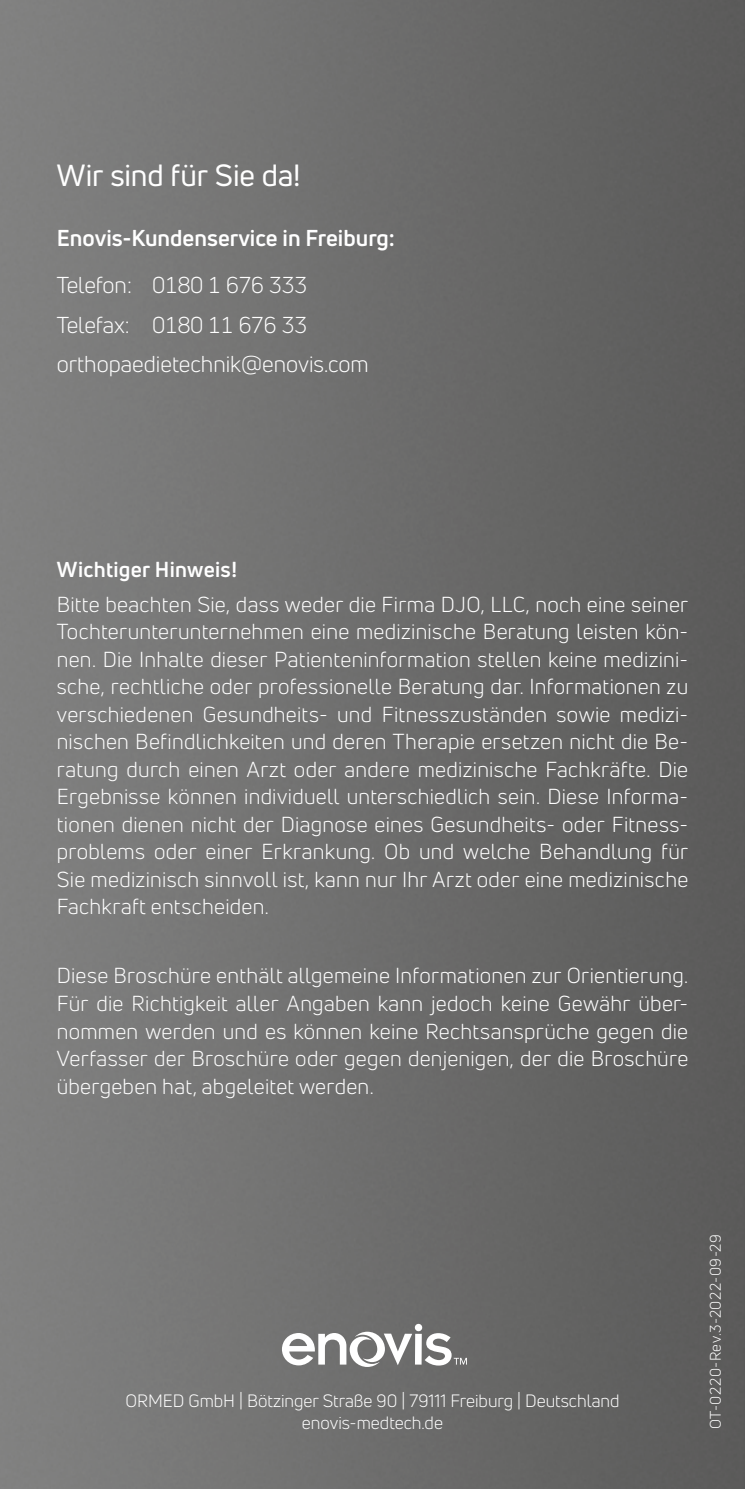
<style>
.page{position:relative;width:745px;height:1489px;background:#fff}
.page>*{position:absolute;margin:0;border:0;box-sizing:border-box;transform-origin:0 0}
.t1{font:30px "Uni Neue";letter-spacing:-.005em;color:#fff}
.t2{font:22.5px/39.5px "Uni Neue";color:#fff}
.t3{font:700 22.5px "Uni Neue";color:#fff}
.t4{font:21.25px/27.5px "Uni Neue";letter-spacing:.015em;color:#fff;text-align:justify}
.t5{font:700 21.25px "Uni Neue";letter-spacing:.01em;color:#fff}
.t6{font:17.5px/22.5px "Uni Neue";color:#fff;text-align:center}
.t7{font:15px "Uni Neue";letter-spacing:.03em;color:#fff}
</style>
<div class="page">
<img style="left:0;top:0;width:744px;height:1488px">
<div style="left:414px;top:1333px;width:7px;height:31px;background:#fff"></div>
<div style="left:414px;top:1323px;width:8px;height:8px;background:#fff;border-radius:50%"></div>
<svg style="left:424px;top:1332px;width:42px;height:33px"></svg>
<svg style="left:282px;top:1331px;width:130px;height:35px"></svg>
<h1 class="t1" style="left:57px;top:156px;width:245px">Wir sind für Sie da!</h1>
<p class="t3" style="left:57px;top:224px;width:339px">Enovis-Kundenservice in Freiburg:</p>
<p class="t2" style="left:57px;top:265px;width:313px">Telefon: 0180 1 676 333<br>Telefax: 0180 11 676 33 orthopaedietechnik@enovis.com</p>
<p class="t5" style="left:57px;top:556px;width:182px">Wichtiger Hinweis!</p>
<p class="t4" style="left:57px;top:590px;width:632px">Bitte beachten Sie, dass weder die Firma DJO, LLC, noch eine seiner Tochterunterunternehmen eine medizinische Beratung leisten kön&shy;nen. Die Inhalte dieser Patienteninformation stellen keine medizini&shy;sche, rechtliche oder professionelle Beratung dar. Informationen zu verschiedenen Gesundheits- und Fitnesszuständen sowie medizi&shy;nischen Befindlichkeiten und deren Therapie ersetzen nicht die Be&shy;ratung durch einen Arzt oder andere medizinische Fachkräfte. Die Ergebnisse können individuell unterschiedlich sein. Diese Informa&shy;tionen dienen nicht der Diagnose eines Gesundheits- oder Fitness&shy;problems oder einer Erkrankung. Ob und welche Behandlung für Sie medizinisch sinnvoll ist, kann nur Ihr Arzt oder eine medizinische Fachkraft entscheiden.</p>
<p class="t4" style="left:57px;top:962px;width:632px">Diese Broschüre enthält allgemeine Informationen zur Orientierung.<br>Für die Richtigkeit aller Angaben kann jedoch keine Gewähr über&shy;nommen werden und es können keine Rechtsansprüche gegen die Verfasser der Broschüre oder gegen denjenigen, der die Broschüre übergeben hat, abgeleitet werden.</p>
<p class="t6" style="left:125px;top:1388px;width:495px">ORMED GmbH | Bötzinger Straße 90 | 79111 Freiburg | Deutschland enovis-medtech.de</p>
<p class="t7" style="left:706px;top:1428px;width:196px;rotate:-90deg">OT-0220-Rev.3-2022-09-29</p>
</div>
